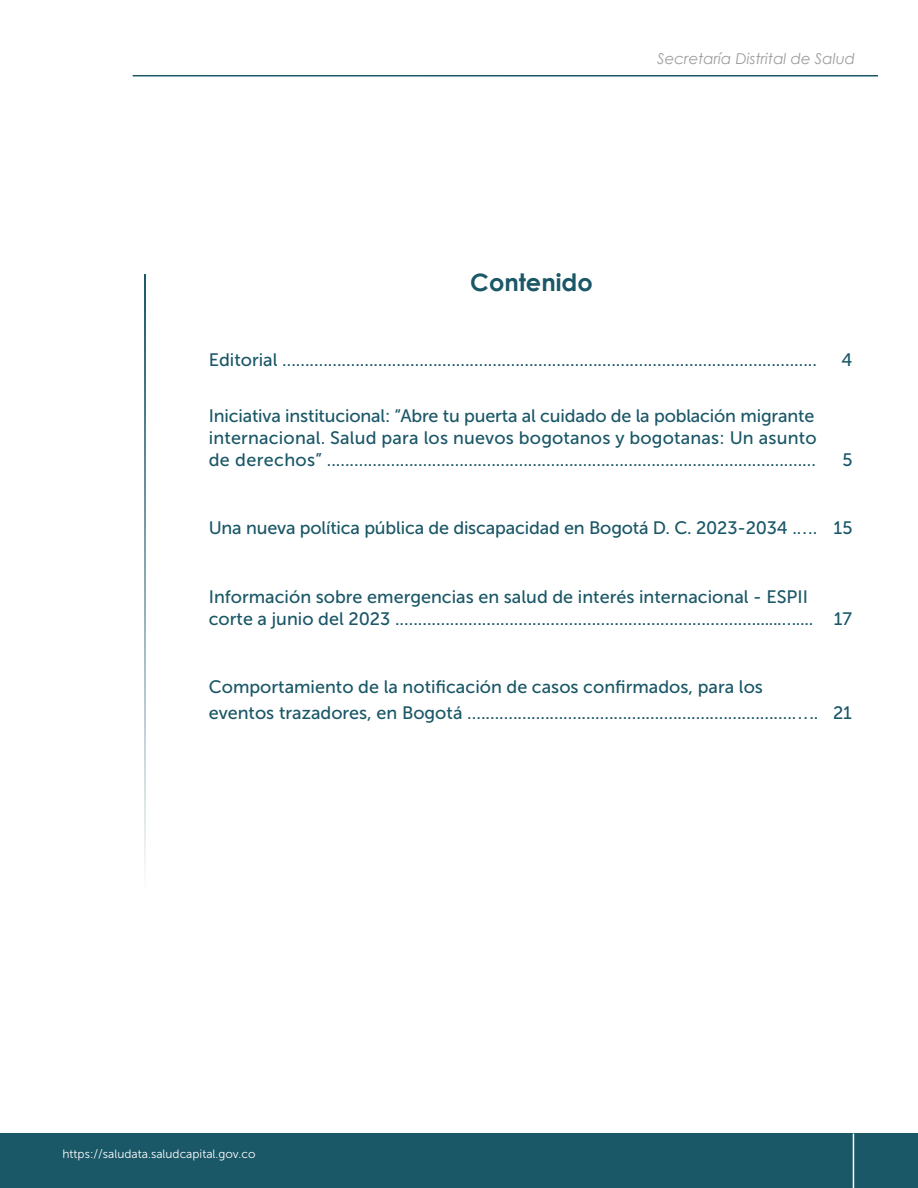
<style>
.page{position:relative;width:918px;height:1188px;background:#fff}
.page>*{position:absolute;margin:0;border:0;box-sizing:border-box;transform-origin:0 0}
.t1{font:700 24px "Century Gothic";color:#1a5767}
.t2{font:18px/21.6px "Museo Sans 500";color:#1a5767}
.t3{font:italic 15px "Century Gothic";color:#9d9d9c}
.t4{font:12px "Museo Sans 300";color:#fff}
</style>
<div class="page">
<div style="left:0;top:1134px;width:918px;height:54px;background:#1a5767"></div>
<hr style="left:133px;top:75px;width:745px;height:2px;background:#1a5767">
<hr style="left:853px;top:1134px;width:1px;height:54px;background:#fff">
<hr style="left:144px;top:274px;width:2px;height:617px;background:#1a5767">
<p class="t3" style="left:657px;top:48px;width:199px">Secretaría Distrital de Salud</p>
<h1 class="t1" style="left:470px;top:264px;width:124px">Contenido</h1>
<p class="t2" style="left:209px;top:349px;width:610px">Editorial .....................................................................................................................</p>
<p class="t2" style="left:841px;top:349px;width:12px">4</p>
<p class="t2" style="left:209px;top:405px;width:609px">Iniciativa institucional: “Abre tu puerta al cuidado de la población migrante internacional. Salud para los nuevos bogotanos y bogotanas: Un asunto de derechos” ...........................................................................................................</p>
<p class="t2" style="left:842px;top:449px;width:12px">5</p>
<p class="t2" style="left:209px;top:517px;width:645px">Una nueva política pública de discapacidad en Bogotá D. C. 2023-2034 ..... 15</p>
<p class="t2" style="left:209px;top:586px;width:606px">Información sobre emergencias en salud de interés internacional - ESPII corte a junio del 2023 ............................................................................................</p>
<p class="t2" style="left:834px;top:608px;width:20px">17</p>
<p class="t2" style="left:209px;top:675px;width:645px;line-height:25.2px">Comportamiento de la notificación de casos confirmados, para los<br>eventos trazadores, en Bogotá ............................................................................ 21</p>
<p class="t4" style="left:63px;top:1147px;width:195px">https://saludata.saludcapital.gov.co</p>
</div>
